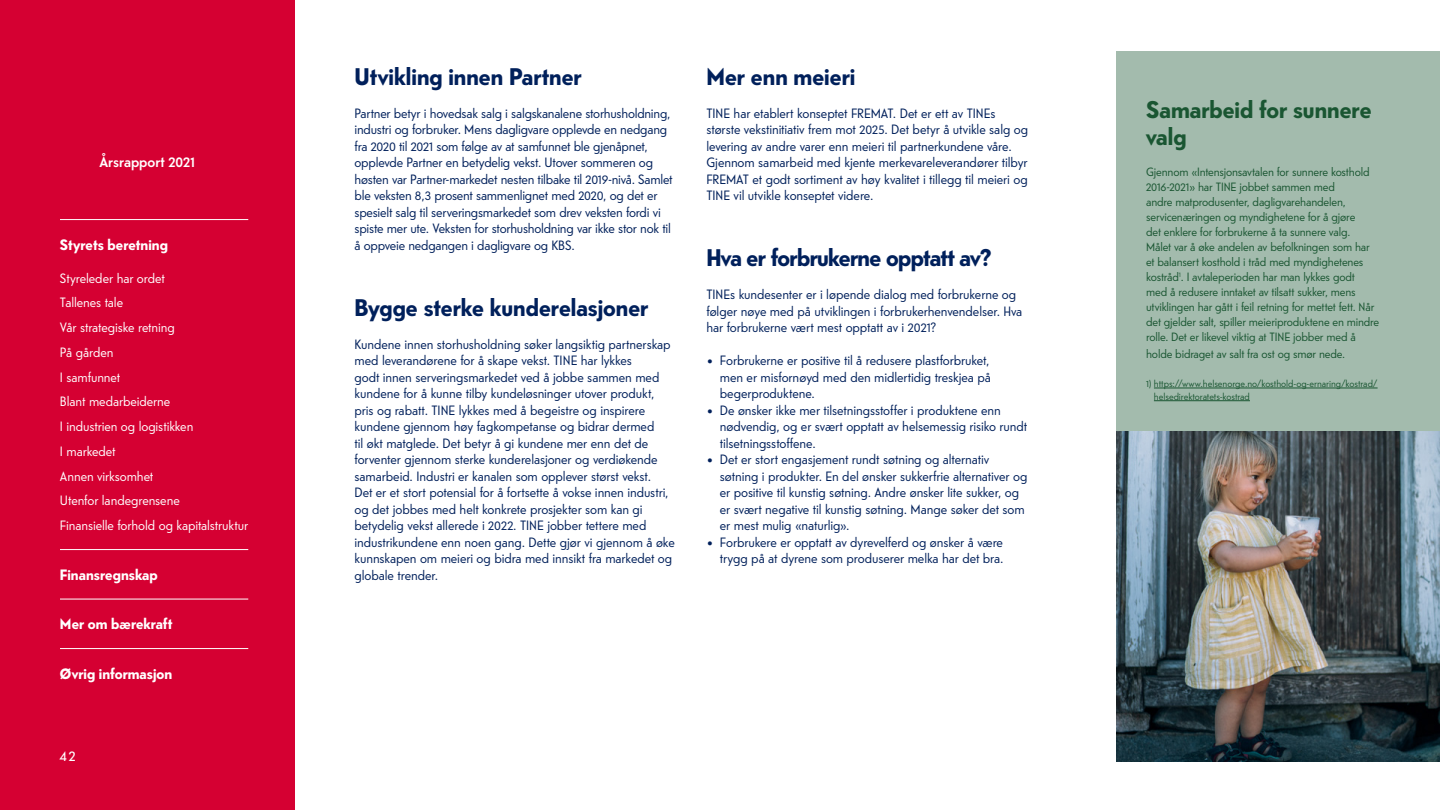
<style>
.page{position:relative;width:1440px;height:810px;background:#fff}
.page>*{position:absolute;margin:0;border:0;box-sizing:border-box;transform-origin:0 0}
.t1{font:700 24px "Telefon";letter-spacing:-.005em;color:#00205b}
.t2{font:700 24px "Telefon";letter-spacing:-.035em;color:#00205b}
.t3{font:700 24px/27px "Telefon";color:#1a5632}
.t4{font:700 15px "Telefon";color:#fff}
.t5{font:500 15px "Telefon";color:#fff}
.t6{font:13.5px/16.5px "Telefon Blond";letter-spacing:-.01em;color:#00205b}
.t7{font:13.5px/24.8px "Telefon Blond";letter-spacing:-.01em;color:#fff}
.t8{font:13.5px "Telefon";color:#fff}
.t9{font:12px/15px "Telefon Blond";letter-spacing:-.015em;color:#1a5632}
.t10{font:9.75px/12.8px "Telefon Blond";letter-spacing:-.005em;color:#1a5632}
</style>
<div class="page">
<div style="left:0;top:0;width:295px;height:810px;background:#d50032"></div>
<hr style="left:60px;top:219px;width:188px;height:1px;background:#fff">
<hr style="left:60px;top:549px;width:188px;height:1px;background:#fff">
<hr style="left:60px;top:599px;width:188px;height:1px;background:#fff">
<hr style="left:60px;top:648px;width:188px;height:1px;background:#fff">
<img style="left:1116px;top:431px;width:324px;height:330px">
<div style="left:1116px;top:52px;width:324px;height:379px;background:#a3bbad"></div>
<hr style="left:1154px;top:388px;width:224px;height:1px;background:#1a5632">
<hr style="left:1154px;top:400px;width:96px;height:1px;background:#1a5632">
<p class="t5" style="left:100px;top:151px;width:97px">Årsrapport 2021</p>
<p class="t4" style="left:60px;top:234px;width:109px">Styrets beretning</p>
<p class="t7" style="left:60px;top:265px;width:190px">Styreleder har ordet<br>Tallenes tale<br>Vår strategiske retning<br>På gården<br>I samfunnet<br>Blant medarbeiderne<br>I industrien og logistikken<br>I markedet<br>Annen virksomhet<br>Utenfor landegrensene<br>Finansielle forhold og kapitalstruktur</p>
<p class="t4" style="left:60px;top:564px;width:99px">Finansregnskap</p>
<p class="t4" style="left:60px;top:614px;width:114px">Mer om bærekraft</p>
<p class="t4" style="left:60px;top:663px;width:114px">Øvrig informasjon</p>
<p class="t8" style="left:60px;top:748px;width:17px">42</p>
<h1 class="t1" style="left:355px;top:60px;width:229px">Utvikling innen Partner</h1>
<p class="t6" style="left:355px;top:105px;width:320px">Partner betyr i hovedsak salg i salgskanalene storhusholdning, industri og forbruker. Mens dagligvare opplevde en nedgang fra 2020 til 2021 som følge av at samfunnet ble gjenåpnet, opplevde Partner en betydelig vekst. Utover sommeren og høsten var Partner-markedet nesten tilbake til 2019-nivå. Samlet ble veksten 8,3 prosent sammenlignet med 2020, og det er spesielt salg til serveringsmarkedet som drev veksten fordi vi spiste mer ute. Veksten for storhusholdning var ikke stor nok til å oppveie nedgangen i dagligvare og KBS.</p>
<h1 class="t1" style="left:355px;top:291px;width:295px">Bygge sterke kunderelasjoner</h1>
<p class="t6" style="left:355px;top:336px;width:322px">Kundene innen storhusholdning søker langsiktig partnerskap med leverandørene for å skape vekst. TINE har lykkes<br>godt innen serveringsmarkedet ved å jobbe sammen med kundene for å kunne tilby kundeløsninger utover produkt, pris og rabatt. TINE lykkes med å begeistre og inspirere kundene gjennom høy fagkompetanse og bidrar dermed<br>til økt matglede. Det betyr å gi kundene mer enn det de forventer gjennom sterke kunderelasjoner og verdiøkende samarbeid. Industri er kanalen som opplever størst vekst.<br>Det er et stort potensial for å fortsette å vokse innen industri, og det jobbes med helt konkrete prosjekter som kan gi betydelig vekst allerede i 2022. TINE jobber tettere med industrikundene enn noen gang. Dette gjør vi gjennom å øke kunnskapen om meieri og bidra med innsikt fra markedet og globale trender.</p>
<h1 class="t1" style="left:706px;top:60px;width:150px">Mer enn meieri</h1>
<p class="t6" style="left:706px;top:105px;width:323px">TINE har etablert konseptet FREMAT. Det er ett av TINEs største vekstinitiativ frem mot 2025. Det betyr å utvikle salg og levering av andre varer enn meieri til partnerkundene våre.<br>Gjennom samarbeid med kjente merkevareleverandører tilbyr FREMAT et godt sortiment av høy kvalitet i tillegg til meieri og TINE vil utvikle konseptet videre.</p>
<h1 class="t2" style="left:706px;top:241px;width:286px">Hva er forbrukerne opptatt av?</h1>
<p class="t6" style="left:706px;top:286px;width:318px">TINEs kundesenter er i løpende dialog med forbrukerne og følger nøye med på utviklingen i forbrukerhenvendelser. Hva har forbrukerne vært mest opptatt av i 2021?</p>
<p class="t6" style="left:720px;top:352px;width:273px;text-align:justify;text-indent:-14px">• Forbrukerne er positive til å redusere plastforbruket, men er misfornøyd med den midlertidig treskjea på begerproduktene.</p>
<p class="t6" style="left:720px;top:402px;width:309px;text-indent:-14px">• De ønsker ikke mer tilsetningsstoffer i produktene enn nødvendig, og er svært opptatt av helsemessig risiko rundt tilsetningsstoffene.</p>
<p class="t6" style="left:720px;top:451px;width:309px;text-indent:-14px">• Det er stort engasjement rundt søtning og alternativ søtning i produkter. En del ønsker sukkerfrie alternativer og er positive til kunstig søtning. Andre ønsker lite sukker, og er svært negative til kunstig søtning. Mange søker det som er mest mulig «naturlig».</p>
<p class="t6" style="left:706px;top:534px;width:299px;text-align:right">• Forbrukere er opptatt av dyrevelferd og ønsker å være trygg på at dyrene som produserer melka har det bra.</p>
<h1 class="t3" style="left:1146px;top:95px;width:227px">Samarbeid for sunnere valg</h1>
<p class="t9" style="left:1146px;top:164px;width:235px">Gjennom «Intensjonsavtalen for sunnere kosthold 2016-2021» har TINE jobbet sammen med<br>andre matprodusenter, dagligvarehandelen, servicenæringen og myndighetene for å gjøre<br>det enklere for forbrukerne å ta sunnere valg.<br>Målet var å øke andelen av befolkningen som har et balansert kosthold i tråd med myndighetenes kostråd<sup>1</sup>. I avtaleperioden har man lykkes godt<br>med å redusere inntaket av tilsatt sukker, mens utviklingen har gått i feil retning for mettet fett. Når det gjelder salt, spiller meieriproduktene en mindre rolle. Det er likevel viktig at TINE jobber med å</p>
<p class="t9" style="left:1146px;top:346px;width:201px">holde bidraget av salt fra ost og smør nede.</p>
<p class="t10" style="left:1154px;top:377px;width:225px;text-indent:-8px">1) https://www.helsenorge.no/kosthold-og-ernaring/kostrad/ helsedirektoratets-kostrad</p>
</div>
